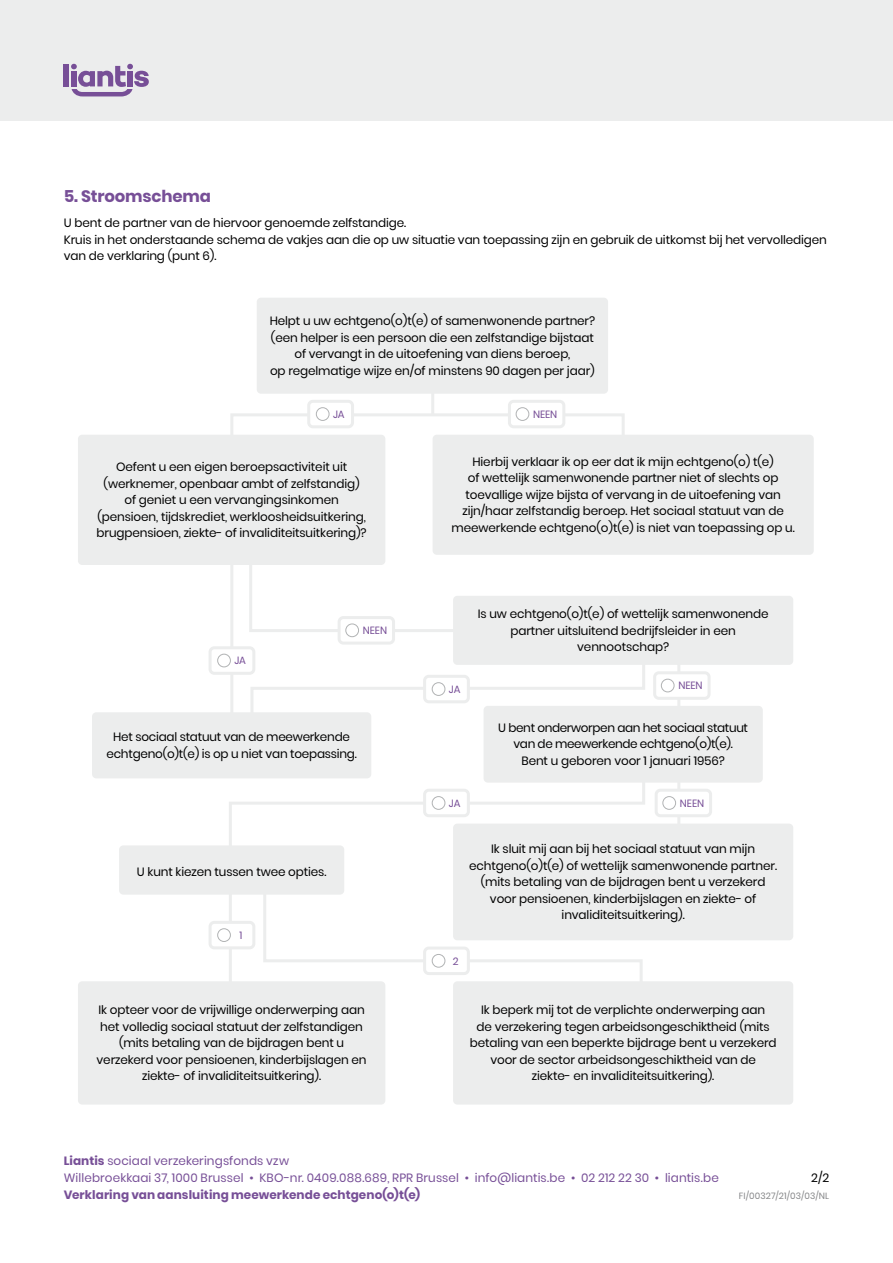
<style>
.page{position:relative;width:893px;height:1263px;background:#fff}
.page>*{position:absolute;margin:0;border:0;box-sizing:border-box;transform-origin:0 0}
.t1{font:700 16.5px "Poppins";letter-spacing:-.01em;color:#774f97}
.t2{font:12px/16.5px "Poppins";letter-spacing:-.01em;color:#000;text-align:center}
.t3{font:12px/17.1px "Poppins";letter-spacing:.01em;color:#774f97}
.t4{font:12px/16.5px "Poppins";letter-spacing:-.03em;color:#000;text-align:center}
.t5{font:700 12px "Poppins";letter-spacing:.005em;color:#774f97}
.t6{font:10.5px "Poppins";letter-spacing:-.01em;color:#774f97}
.t7{font:9px "Poppins";letter-spacing:.015em;color:#87888a}
.s1{font-weight:700}
</style>
<div class="page">
<div style="left:0;top:0;width:893px;height:121px;background:#eceded"></div>
<div style="left:64px;top:64px;width:5px;height:22px;background:#774f97"></div>
<svg style="left:71px;top:64px;width:78px;height:32px"></svg>
<svg style="left:230px;top:413px;width:395px;height:299px"></svg>
<svg style="left:248px;top:541px;width:232px;height:93px"></svg>
<hr style="left:677px;top:643px;width:3px;height:212px;background:#eceded">
<hr style="left:431px;top:333px;width:3px;height:81px;background:#eceded">
<svg style="left:229px;top:777px;width:416px;height:204px"></svg>
<svg style="left:262px;top:879px;width:382px;height:102px"></svg>
<div style="left:484px;top:706px;width:279px;height:77px;background:#eceded;border-radius:4px"></div>
<div style="left:78px;top:981px;width:307px;height:123px;background:#eceded;border-radius:4px"></div>
<div style="left:453px;top:824px;width:340px;height:116px;background:#eceded;border-radius:4px"></div>
<div style="left:453px;top:981px;width:340px;height:123px;background:#eceded;border-radius:4px"></div>
<div style="left:119px;top:845px;width:225px;height:50px;background:#eceded;border-radius:4px"></div>
<svg style="left:249px;top:640px;width:396px;height:72px"></svg>
<div style="left:78px;top:435px;width:307px;height:130px;background:#eceded;border-radius:4px"></div>
<div style="left:453px;top:596px;width:340px;height:69px;background:#eceded;border-radius:4px"></div>
<div style="left:433px;top:435px;width:381px;height:120px;background:#eceded;border-radius:4px"></div>
<div style="left:92px;top:712px;width:279px;height:66px;background:#eceded;border-radius:4px"></div>
<div style="left:257px;top:298px;width:351px;height:96px;background:#eceded;border-radius:4px"></div>
<div style="left:309px;top:401px;width:43px;height:26px;background:#fff;border-radius:4px"></div>
<div style="left:307px;top:400px;width:47px;height:28px;border:3px solid #eceded;border-radius:4px"></div>
<div style="left:316px;top:407px;width:13px;height:14px;border:1px solid #b1b3b4;border-radius:50%"></div>
<div style="left:210px;top:648px;width:44px;height:25px;background:#fff;border-radius:4px"></div>
<div style="left:209px;top:646px;width:46px;height:29px;border:3px solid #eceded;border-radius:4px"></div>
<div style="left:217px;top:654px;width:14px;height:13px;border:1px solid #b1b3b4;border-radius:50%"></div>
<div style="left:210px;top:922px;width:44px;height:26px;background:#fff;border-radius:4px"></div>
<div style="left:209px;top:921px;width:46px;height:28px;border:3px solid #eceded;border-radius:4px"></div>
<div style="left:217px;top:928px;width:14px;height:14px;border:1px solid #b1b3b4;border-radius:50%"></div>
<div style="left:425px;top:948px;width:43px;height:25px;background:#fff;border-radius:4px"></div>
<div style="left:423px;top:946px;width:47px;height:29px;border:3px solid #eceded;border-radius:4px"></div>
<div style="left:432px;top:954px;width:13px;height:13px;border:1px solid #b1b3b4;border-radius:50%"></div>
<div style="left:425px;top:676px;width:43px;height:26px;background:#fff;border-radius:4px"></div>
<div style="left:423px;top:675px;width:47px;height:28px;border:3px solid #eceded;border-radius:4px"></div>
<div style="left:432px;top:682px;width:13px;height:14px;border:1px solid #b1b3b4;border-radius:50%"></div>
<div style="left:425px;top:790px;width:43px;height:26px;background:#fff;border-radius:4px"></div>
<div style="left:423px;top:789px;width:47px;height:28px;border:3px solid #eceded;border-radius:4px"></div>
<div style="left:432px;top:796px;width:13px;height:14px;border:1px solid #b1b3b4;border-radius:50%"></div>
<div style="left:509px;top:401px;width:55px;height:26px;background:#fff;border-radius:4px"></div>
<div style="left:508px;top:400px;width:57px;height:28px;border:3px solid #eceded;border-radius:4px"></div>
<div style="left:516px;top:407px;width:13px;height:14px;border:1px solid #b1b3b4;border-radius:50%"></div>
<div style="left:339px;top:617px;width:54px;height:26px;background:#fff;border-radius:4px"></div>
<div style="left:338px;top:616px;width:57px;height:29px;border:3px solid #eceded;border-radius:4px"></div>
<div style="left:345px;top:624px;width:14px;height:13px;border:1px solid #b1b3b4;border-radius:50%"></div>
<div style="left:655px;top:673px;width:54px;height:25px;background:#fff;border-radius:4px"></div>
<div style="left:653px;top:671px;width:58px;height:29px;border:3px solid #eceded;border-radius:4px"></div>
<div style="left:661px;top:679px;width:13px;height:13px;border:1px solid #b1b3b4;border-radius:50%"></div>
<div style="left:656px;top:790px;width:55px;height:26px;background:#fff;border-radius:4px"></div>
<div style="left:655px;top:789px;width:57px;height:28px;border:3px solid #eceded;border-radius:4px"></div>
<div style="left:662px;top:796px;width:14px;height:14px;border:1px solid #b1b3b4;border-radius:50%"></div>
<h1 class="t1" style="left:64px;top:187px;width:149px">5. Stroomschema</h1>
<p class="t2" style="left:64px;top:215px;width:765px;text-align:left">U bent de partner van de hiervoor genoemde zelfstandige.<br>Kruis in het onderstaande schema de vakjes aan die op uw situatie van toepassing zijn en gebruik de uitkomst bij het vervolledigen van de verklaring (punt 6).</p>
<p class="t2" style="left:270px;top:313px;width:327px">Helpt u uw echtgeno(o)t(e) of samenwonende partner? (een helper is een persoon die een zelfstandige bijstaat of vervangt in de uitoefening van diens beroep,<br>op regelmatige wijze en/of minstens 90 dagen per jaar)</p>
<p class="t6" style="left:333px;top:408px;width:13px">JA</p>
<p class="t6" style="left:533px;top:408px;width:26px">NEEN</p>
<p class="t2" style="left:97px;top:459px;width:272px">Oefent u een eigen beroepsactiviteit uit (werknemer, openbaar ambt of zelfstandig) of geniet u een vervangingsinkomen (pensioen, tijdskrediet, werkloosheidsuitkering, brugpensioen, ziekte- of invaliditeitsuitkering)?</p>
<p class="t6" style="left:234px;top:655px;width:13px">JA</p>
<p class="t6" style="left:363px;top:624px;width:26px">NEEN</p>
<p class="t2" style="left:106px;top:729px;width:252px">Het sociaal statuut van de meewerkende echtgeno(o)t(e) is op u niet van toepassing.</p>
<p class="t2" style="left:137px;top:864px;width:191px">U kunt kiezen tussen twee opties.</p>
<p class="t6" style="left:240px;top:929px;width:4px">1</p>
<p class="t2" style="left:97px;top:1002px;width:272px">Ik opteer voor de vrijwillige onderwerping aan het volledig sociaal statuut der zelfstandigen (mits betaling van de bijdragen bent u verzekerd voor pensioenen, kinderbijslagen en ziekte- of invaliditeitsuitkering).</p>
<p class="t2" style="left:452px;top:454px;width:345px">Hierbij verklaar ik op eer dat ik mijn echtgeno(o) t(e)<br>of wettelijk samenwonende partner niet of slechts op toevallige wijze bijsta of vervang in de uitoefening van zijn/haar zelfstandig beroep. Het sociaal statuut van de meewerkende echtgeno(o)t(e) is niet van toepassing op u.</p>
<p class="t6" style="left:449px;top:683px;width:13px">JA</p>
<p class="t6" style="left:449px;top:797px;width:13px">JA</p>
<p class="t2" style="left:478px;top:606px;width:292px">Is uw echtgeno(o)t(e) of wettelijk samenwonende partner uitsluitend bedrijfsleider in een vennootschap?</p>
<p class="t6" style="left:678px;top:680px;width:26px">NEEN</p>
<p class="t4" style="left:498px;top:719px;width:251px">U bent onderworpen aan het sociaal statuut van de meewerkende echtgeno(o)t(e).<br>Bent u geboren voor 1 januari 1956?</p>
<p class="t6" style="left:680px;top:797px;width:26px">NEEN</p>
<p class="t2" style="left:469px;top:841px;width:309px">Ik sluit mij aan bij het sociaal statuut van mijn echtgeno(o)t(e) of wettelijk samenwonende partner. (mits betaling van de bijdragen bent u verzekerd voor pensioenen, kinderbijslagen en ziekte- of invaliditeitsuitkering).</p>
<p class="t6" style="left:453px;top:955px;width:7px">2</p>
<p class="t2" style="left:470px;top:1002px;width:308px">Ik beperk mij tot de verplichte onderwerping aan<br>de verzekering tegen arbeidsongeschiktheid (mits betaling van een beperkte bijdrage bent u verzekerd voor de sector arbeidsongeschiktheid van de ziekte- en invaliditeitsuitkering).</p>
<p class="t3" style="left:64px;top:1152px;width:657px"><span class="s1">Liantis</span> sociaal verzekeringsfonds vzw<br>Willebroekkaai 37, 1000 Brussel • KBO-nr. 0409.088.689, RPR Brussel • info@liantis.be • 02 212 22 30 • liantis.be</p>
<p class="t5" style="left:64px;top:1188px;width:358px">Verklaring van aansluiting meewerkende echtgeno(o)t(e)</p>
<p class="t2" style="left:811px;top:1170px;width:20px">2/2</p>
<p class="t7" style="left:739px;top:1191px;width:92px">FI/00327/21/03/03/NL</p>
</div>
